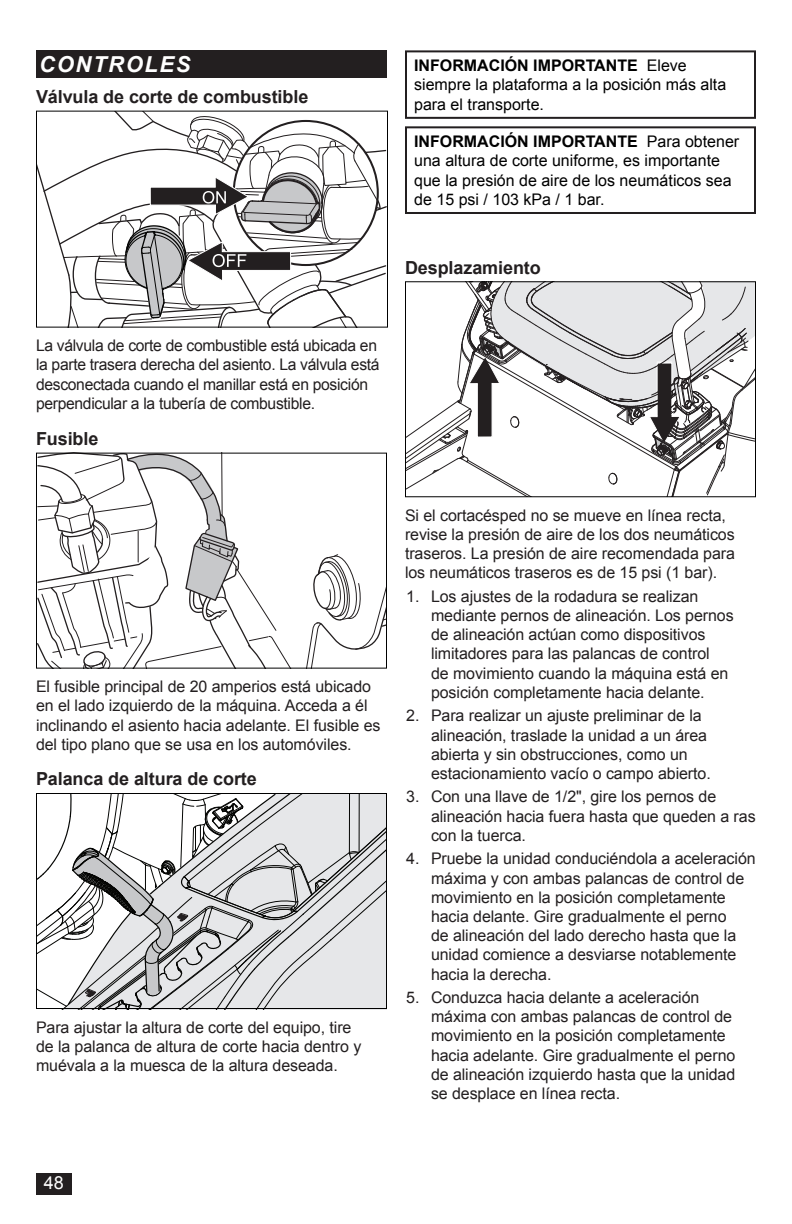
<style>
.page{position:relative;width:792px;height:1224px;background:#fff}
.page>*{position:absolute;margin:0;border:0;box-sizing:border-box;transform-origin:0 0}
.t1{font:italic 700 22px "Arial";letter-spacing:.075em;color:#fff}
.Head_9_SP{font:700 18px "Arial";letter-spacing:-.005em;color:#231f20}
.t2{font:18px "Arial";color:#fff}
.Body_Text_SP{font:16px/19.2px "Arial";letter-spacing:-.005em;color:#231f20}
.t3{font:16px/19.2px "Arial";color:#000}
.s1{font-weight:700}
</style>
<div class="page">
<div style="left:36px;top:1174px;width:35px;height:21px;background:#231f20"></div>
<div style="left:36px;top:50px;width:351px;height:28px;background:#231f20"></div>
<svg style="left:38px;top:113px;width:348px;height:213px"></svg>
<div style="left:36px;top:111px;width:352px;height:217px;border:1px solid #000"></div>
<svg style="left:38px;top:795px;width:349px;height:215px"></svg>
<div style="left:36px;top:793px;width:351px;height:216px;border:1px solid #000"></div>
<svg style="left:407px;top:283px;width:347px;height:212px"></svg>
<div style="left:405px;top:281px;width:351px;height:216px;border:1px solid #000"></div>
<svg style="left:306px;top:554px;width:79px;height:113px"></svg>
<svg style="left:38px;top:455px;width:253px;height:212px"></svg>
<div style="left:36px;top:453px;width:351px;height:216px;border:1px solid #000"></div>
<div style="left:405px;top:50px;width:351px;height:69px;border:2px solid #231f20"></div>
<div style="left:405px;top:126px;width:351px;height:88px;border:2px solid #231f20"></div>
<h1 class="t1" style="left:39px;top:50px;width:153px">CONTROLES</h1>
<p class="Head_9_SP" style="left:36px;top:85px;width:274px">Válvula de corte de combustible</p>
<p class="Body_Text_SP" style="left:36px;top:336px;width:345px">La válvula de corte de combustible está ubicada en la parte trasera derecha del asiento. La válvula está desconectada cuando el manillar está en posición perpendicular a la tubería de combustible.</p>
<p class="Head_9_SP" style="left:36px;top:427px;width:64px">Fusible</p>
<p class="t3" style="left:414px;top:56px;width:314px"><span class="s1">INFORMACIÓN IMPORTANTE</span> Eleve siempre la plataforma a la posición más alta para el transporte.</p>
<p class="t3" style="left:414px;top:132px;width:327px"><span class="s1">INFORMACIÓN IMPORTANTE</span> Para obtener una altura de corte uniforme, es importante que la presión de aire de los neumáticos sea de 15 psi / 103 kPa / 1 bar.</p>
<p class="Head_9_SP" style="left:405px;top:255px;width:137px">Desplazamiento</p>
<p class="Body_Text_SP" style="left:36px;top:677px;width:346px">El fusible principal de 20 amperios está ubicado en el lado izquierdo de la máquina. Acceda a él inclinando el asiento hacia adelante. El fusible es del tipo plano que se usa en los automóviles.</p>
<p class="Head_9_SP" style="left:36px;top:767px;width:222px">Palanca de altura de corte</p>
<p class="Body_Text_SP" style="left:36px;top:1017px;width:327px">Para ajustar la altura de corte del equipo, tire de la palanca de altura de corte hacia dentro y muévala a la muesca de la altura deseada.</p>
<p class="Body_Text_SP" style="left:405px;top:506px;width:331px">Si el cortacésped no se mueve en línea recta, revise la presión de aire de los dos neumáticos traseros. La presión de aire recomendada para los neumáticos traseros es de 15 psi (1 bar).</p>
<p class="Body_Text_SP" style="left:431px;top:587px;width:304px;text-indent:-25px">1. Los ajustes de la rodadura se realizan mediante pernos de alineación. Los pernos de alineación actúan como dispositivos limitadores para las palancas de control<br>de movimiento cuando la máquina está en posición completamente hacia delante.</p>
<p class="Body_Text_SP" style="left:431px;top:706px;width:281px;text-indent:-25px">2. Para realizar un ajuste preliminar de la alineación, traslade la unidad a un área abierta y sin obstrucciones, como un estacionamiento vacío o campo abierto.</p>
<p class="Body_Text_SP" style="left:431px;top:787px;width:326px;text-indent:-25px">3. Con una llave de 1/2", gire los pernos de alineación hacia fuera hasta que queden a ras con la tuerca.</p>
<p class="Body_Text_SP" style="left:431px;top:849px;width:326px;text-indent:-25px">4. Pruebe la unidad conduciéndola a aceleración máxima y con ambas palancas de control de movimiento en la posición completamente hacia delante. Gire gradualmente el perno<br>de alineación del lado derecho hasta que la unidad comience a desviarse notablemente hacia la derecha.</p>
<p class="Body_Text_SP" style="left:431px;top:988px;width:306px;text-indent:-25px">5. Conduzca hacia delante a aceleración máxima con ambas palancas de control de movimiento en la posición completamente hacia adelante. Gire gradualmente el perno de alineación izquierdo hasta que la unidad se desplace en línea recta.</p>
<p class="t2" style="left:44px;top:1171px;width:22px">48</p>
</div>
